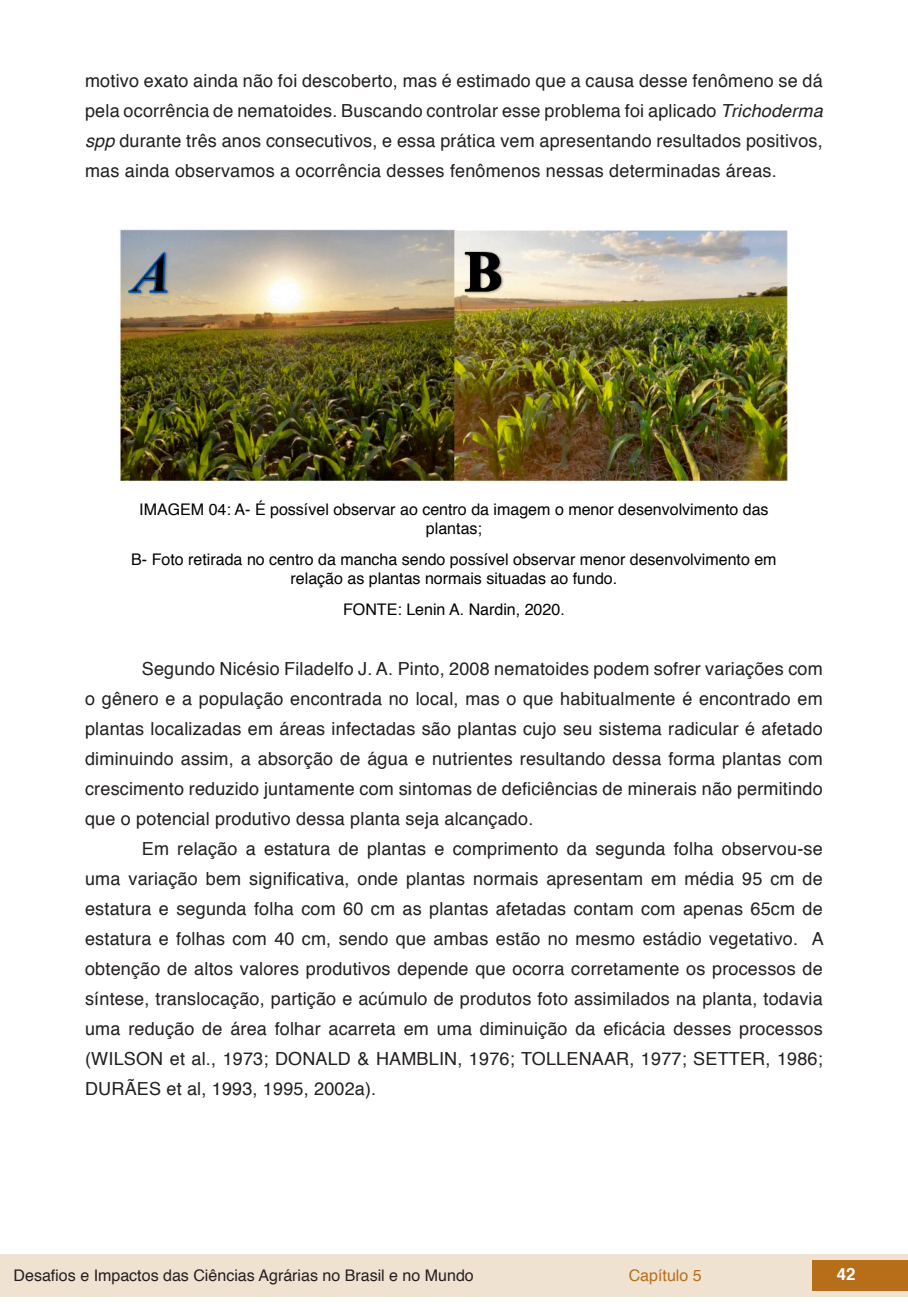
<style>
.page{position:relative;width:908px;height:1304px;background:#fff}
.page>*{position:absolute;margin:0;border:0;box-sizing:border-box;transform-origin:0 0}
.txt{font:18px/30px "Helvetica";letter-spacing:.01em;color:#231f20;text-align:justify}
.t1{font:700 16.8px "Helvetica";color:#fff}
.imagens_graf_tab{font:16px/19.2px "Helvetica";color:#000;text-align:center}
.t2{font:16px "Helvetica";color:#231f20}
.t3{font:16px "Helvetica";color:#b66e19}
.s1{font-style:italic}
</style>
<div class="page">
<div style="left:0;top:1254px;width:906px;height:43px;background:#f0e2d1"></div>
<div style="left:812px;top:1261px;width:95px;height:30px;background:#b66e19"></div>
<img style="left:120px;top:229px;width:668px;height:253px">
<p class="txt" style="left:85px;top:66px;width:738px">motivo exato ainda não foi descoberto, mas é estimado que a causa desse fenômeno se dá pela ocorrência de nematoides. Buscando controlar esse problema foi aplicado <span class="s1">Trichoderma spp</span> durante três anos consecutivos, e essa prática vem apresentando resultados positivos, mas ainda observamos a ocorrência desses fenômenos nessas determinadas áreas.</p>
<p class="imagens_graf_tab" style="left:139px;top:500px;width:630px">IMAGEM 04: A- É possível observar ao centro da imagem o menor desenvolvimento das plantas;</p>
<p class="imagens_graf_tab" style="left:131px;top:550px;width:646px">B- Foto retirada no centro da mancha sendo possível observar menor desenvolvimento em relação as plantas normais situadas ao fundo.</p>
<p class="imagens_graf_tab" style="left:343px;top:600px;width:223px">FONTE: Lenin A. Nardin, 2020.</p>
<p class="txt" style="left:85px;top:654px;width:738px;text-indent:57px">Segundo Nicésio Filadelfo J. A. Pinto, 2008 nematoides podem sofrer variações com o gênero e a população encontrada no local, mas o que habitualmente é encontrado em plantas localizadas em áreas infectadas são plantas cujo seu sistema radicular é afetado diminuindo assim, a absorção de água e nutrientes resultando dessa forma plantas com crescimento reduzido juntamente com sintomas de deficiências de minerais não permitindo que o potencial produtivo dessa planta seja alcançado.</p>
<p class="txt" style="left:85px;top:834px;width:739px;text-indent:57px">Em relação a estatura de plantas e comprimento da segunda folha observou-se uma variação bem significativa, onde plantas normais apresentam em média 95 cm de estatura e segunda folha com 60 cm as plantas afetadas contam com apenas 65cm de estatura e folhas com 40 cm, sendo que ambas estão no mesmo estádio vegetativo. A obtenção de altos valores produtivos depende que ocorra corretamente os processos de síntese, translocação, partição e acúmulo de produtos foto assimilados na planta, todavia uma redução de área folhar acarreta em uma diminuição da eficácia desses processos (WILSON et al., 1973; DONALD &amp; HAMBLIN, 1976; TOLLENAAR, 1977; SETTER, 1986; DURÃES et al, 1993, 1995, 2002a).</p>
<p class="t2" style="left:14px;top:1263px;width:461px">Desafios e Impactos das Ciências Agrárias no Brasil e no Mundo</p>
<p class="t3" style="left:628px;top:1263px;width:74px">Capítulo 5</p>
<p class="t1" style="left:836px;top:1261px;width:20px">42</p>
</div>
